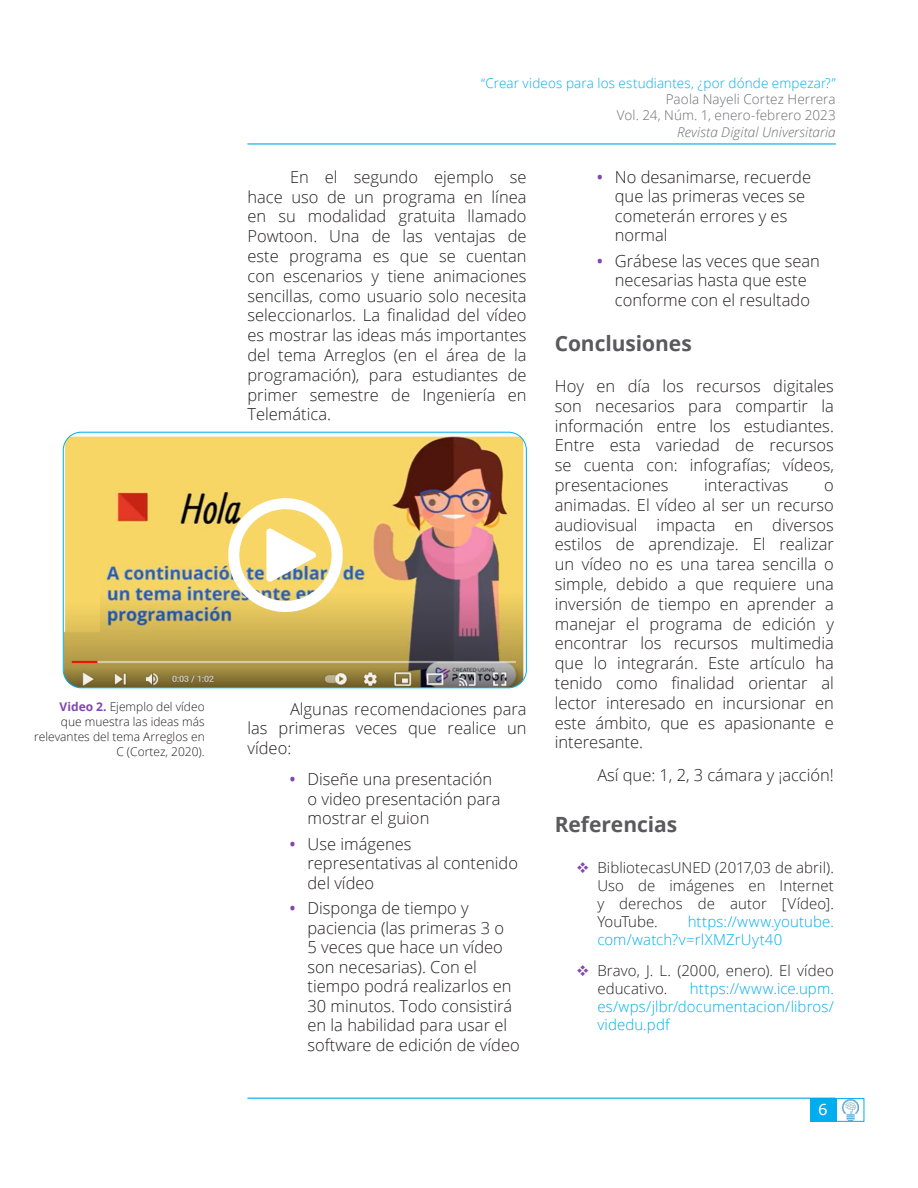
<style>
.page{position:relative;width:918px;height:1188px;background:#fff}
.page>*{position:absolute;margin:0;border:0;box-sizing:border-box;transform-origin:0 0}
.subtitulo-1{font:700 21px "Open Sans";letter-spacing:-.005em;color:#5a5a5d}
.texto_normal{font:300 16.5px/19.8px "Open Sans";color:#231f20}
.texto_sangria{font:300 16.5px/19.8px "Open Sans";color:#231f20;text-align:justify}
.t1{font:300 15px/18px "Open Sans";letter-spacing:.005em;color:#231f20;text-align:justify}
.t2{font:300 15px/18px "Open Sans";letter-spacing:.01em;color:#00aeef}
.t3{font:15px "Verdana";color:#fff}
.t4{font:300 13.5px/16.2px "Open Sans";letter-spacing:.01em;color:#6c6d70;text-align:right}
.t5{font:300 13.5px "Open Sans";letter-spacing:.01em;color:#00aeef}
.t6{font:italic 300 13.5px "Open Sans";letter-spacing:.005em;color:#6c6d70}
.imagen{font:300 12px/15px "Open Sans";color:#231f20;text-align:right}
.s1{font-weight:700;color:#8246af}
.s2{font-weight:600;color:#8246af}
.s3{color:#8246af}
</style>
<div class="page">
<div style="left:810px;top:1098px;width:26px;height:24px;background:#00aeef"></div>
<hr style="left:247px;top:1097px;width:589px;height:2px;background:#a3d9ee">
<hr style="left:247px;top:1098px;width:589px;height:1px;background:#00aeef">
<div style="left:836px;top:1098px;width:28px;height:24px;border:1px solid #00aeef"></div>
<img style="left:842px;top:1099px;width:17px;height:22px">
<hr style="left:247px;top:143px;width:589px;height:2px;background:#71c7e9">
<hr style="left:247px;top:144px;width:589px;height:1px;background:#00aeef">
<img style="left:63px;top:432px;width:463px;height:256px">
<div style="left:63px;top:432px;width:464px;height:256px;border:1px solid #00aeef;border-radius:18px"></div>
<img style="left:229px;top:498px;width:114px;height:114px">
<p class="imagen" style="left:34px;top:699px;width:172px"><span class="s1">Video 2.</span> Ejemplo del vídeo<br>que muestra las ideas más relevantes del tema Arreglos en<br>C (Cortez, 2020).</p>
<p class="t5" style="left:481px;top:74px;width:356px">“Crear videos para los estudiantes, ¿por dónde empezar?”</p>
<p class="t4" style="left:617px;top:91px;width:220px">Paola Nayeli Cortez Herrera<br>Vol. 24, Núm. 1, enero-febrero 2023</p>
<p class="t6" style="left:677px;top:122px;width:160px">Revista Digital Universitaria</p>
<p class="texto_sangria" style="left:248px;top:166px;width:281px;text-indent:43px">En el segundo ejemplo se hace uso de un programa en línea en su modalidad gratuita llamado Powtoon. Una de las ventajas de este programa es que se cuentan con escenarios y tiene animaciones sencillas, como usuario solo necesita seleccionarlos. La finalidad del vídeo es mostrar las ideas más importantes del tema Arreglos (en el área de la programación), para estudiantes de primer semestre de Ingeniería en Telemática.</p>
<p class="texto_normal" style="left:615px;top:167px;width:198px;text-indent:-18px"><span class="s2">•</span> No desanimarse, recuerde que las primeras veces se cometerán errores y es normal</p>
<p class="texto_normal" style="left:597px;top:251px;width:225px;text-align:center"><span class="s2">•</span> Grábese las veces que sean necesarias hasta que este conforme con el resultado</p>
<p class="subtitulo-1" style="left:555px;top:328px;width:139px">Conclusiones</p>
<p class="texto_normal" style="left:555px;top:376px;width:281px;text-align:justify">Hoy en día los recursos digitales son necesarios para compartir la información entre los estudiantes.<br>Entre esta variedad de recursos se cuenta con: infografías; vídeos, presentaciones</p>
<p class="texto_normal" style="left:704px;top:475px;width:86px">interactivas</p>
<p class="texto_normal" style="left:555px;top:475px;width:281px;text-align:justify;text-indent:269px">o animadas. El vídeo al ser un recurso audiovisual impacta en diversos estilos de aprendizaje. El realizar un vídeo no es una tarea sencilla o simple, debido a que requiere una inversión de tiempo en aprender a manejar el programa de edición y encontrar los recursos multimedia que lo integrarán. Este artículo ha tenido como finalidad orientar al lector interesado en incursionar en este ámbito, que es apasionante e interesante.</p>
<p class="texto_sangria" style="left:597px;top:765px;width:238px">Así que: 1, 2, 3 cámara y ¡acción!</p>
<p class="subtitulo-1" style="left:555px;top:809px;width:124px">Referencias</p>
<p class="t1" style="left:597px;top:858px;width:238px;text-indent:-21px"><span class="s3">❖</span> BibliotecasUNED (2017,03 de abril).<br>Uso de imágenes en Internet y derechos de autor [Vídeo].<br>YouTube.</p>
<p class="texto_sangria" style="left:248px;top:698px;width:281px;text-indent:43px">Algunas recomendaciones para las primeras veces que realice un vídeo:</p>
<p class="texto_normal" style="left:308px;top:769px;width:195px;text-indent:-18px"><span class="s2">•</span> Diseñe una presentación o video presentación para mostrar el guion</p>
<p class="texto_normal" style="left:308px;top:833px;width:212px;text-indent:-18px"><span class="s2">•</span> Use imágenes representativas al contenido del vídeo</p>
<p class="texto_normal" style="left:308px;top:898px;width:214px;text-indent:-18px"><span class="s2">•</span> Disponga de tiempo y paciencia (las primeras 3 o<br>5 veces que hace un vídeo son necesarias). Con el tiempo podrá realizarlos en<br>30 minutos. Todo consistirá en la habilidad para usar el software de edición de vídeo</p>
<p class="t2" style="left:597px;top:912px;width:238px;text-indent:90px">https://www.youtube. com/watch?v=rlXMZrUyt40</p>
<p class="t1" style="left:597px;top:961px;width:238px;text-indent:-21px"><span class="s3">❖</span> Bravo, J. L. (2000, enero). El vídeo educativo.</p>
<p class="t2" style="left:597px;top:979px;width:238px;text-align:justify;text-indent:93px">https://www.ice.upm. es/wps/jlbr/documentacion/libros/ videdu.pdf</p>
<p class="t3" style="left:818px;top:1097px;width:38px">6 6</p>
</div>
